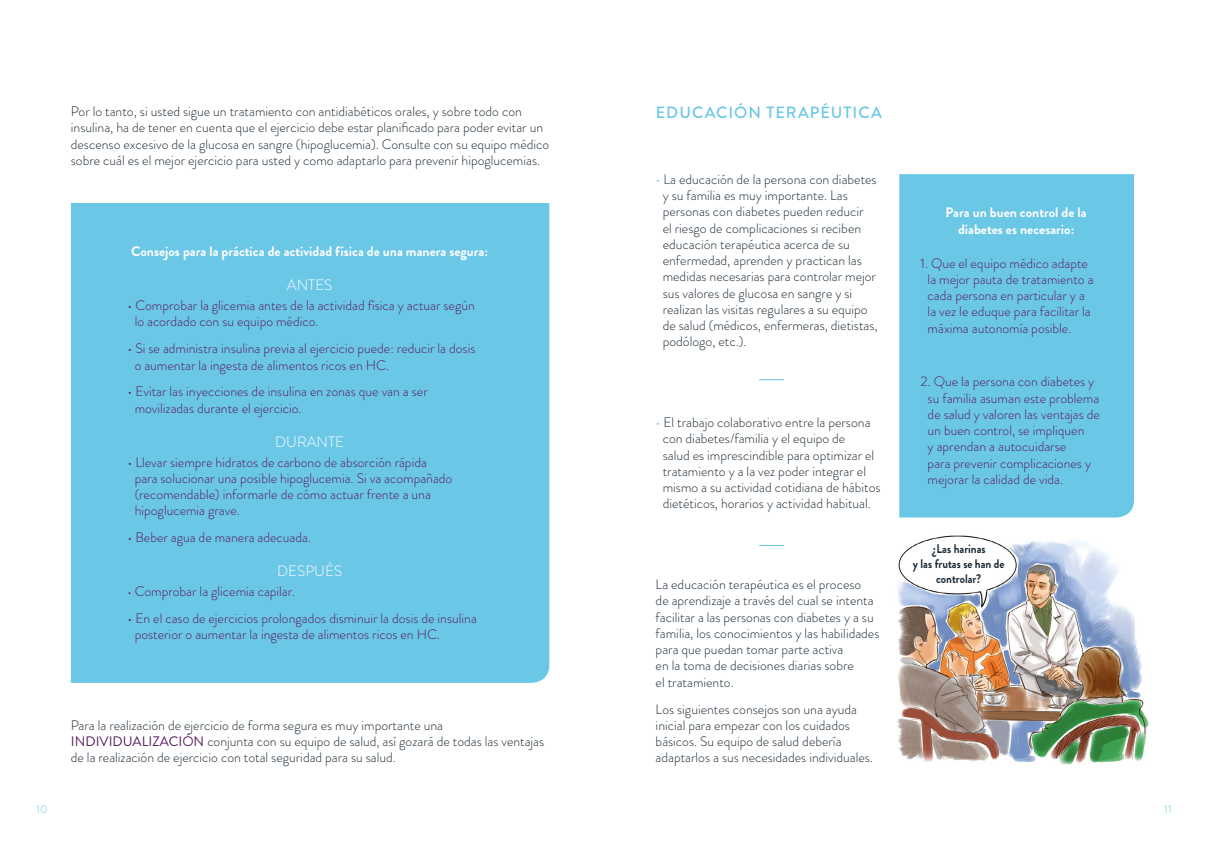
<style>
.page{position:relative;width:1205px;height:851px;background:#fff}
.page>*{position:absolute;margin:0;border:0;box-sizing:border-box;transform-origin:0 0}
.t1{font:500 16.25px "Brandon Grotesque";letter-spacing:.06em;color:#6bc7e6}
.t2{font:300 15px "Brandon Grotesque";color:#fff}
.t3{font:300 13.75px/16.2px "Brandon Grotesque";color:#1d2c37}
.t4{font:300 13.75px/16.2px "Brandon Grotesque";color:#571a5e}
.t5{font:700 13.75px/16.2px "Brandon Grotesque";color:#fff;text-align:center}
.t6{font:700 12.5px/15px "Brandon Grotesque";color:#1d2c37;text-align:center;scale:.9 1}
.t7{font:300 11.25px "Brandon Grotesque";color:#6bc7e6}
.s1{font-size:12.5px}
.s2{font-weight:400;color:#571a5e}
.s3{color:#6bc7e6}
</style>
<div class="page">
<div style="left:71px;top:203px;width:478px;height:479px;background:#6bc7e6"></div>
<img style="left:897px;top:535px;width:252px;height:230px">
<div style="left:899px;top:174px;width:235px;height:343px;background:#6bc7e6"></div>
<svg style="left:759px;top:545px;width:25px;height:1px"></svg>
<svg style="left:759px;top:379px;width:25px;height:1px"></svg>
<p class="t3" style="left:71px;top:103px;width:480px">Por lo tanto, si usted sigue un tratamiento con antidiabéticos orales, y sobre todo con insulina, ha de tener en cuenta que el ejercicio debe estar planificado para poder evitar un descenso excesivo de la glucosa en sangre (hipoglucemia). Consulte con su equipo médico sobre cuál es el mejor ejercicio para usted y como adaptarlo para prevenir hipoglucemias.</p>
<p class="t5" style="left:131px;top:243px;width:358px">Consejos para la práctica de actividad física de una manera segura:</p>
<p class="t2" style="left:287px;top:275px;width:47px">ANTES</p>
<p class="t4" style="left:135px;top:297px;width:342px;text-indent:-7px">• Comprobar la glicemia antes de la actividad física y actuar según lo acordado con su equipo médico.</p>
<p class="t4" style="left:135px;top:340px;width:342px;text-indent:-7px">• Si se administra insulina previa al ejercicio puede: reducir la dosis o aumentar la ingesta de alimentos ricos en HC.</p>
<p class="t4" style="left:135px;top:383px;width:295px;text-indent:-7px">• Evitar las inyecciones de insulina en zonas que van a ser movilizadas durante el ejercicio.</p>
<p class="t2" style="left:275px;top:431px;width:71px">DURANTE</p>
<p class="t4" style="left:135px;top:453px;width:319px;text-indent:-7px">• Llevar siempre hidratos de carbono de absorción rápida para solucionar una posible hipoglucemia. Si va acompañado (recomendable) informarle de cómo actuar frente a una hipoglucemia grave.</p>
<p class="t4" style="left:128px;top:529px;width:185px">• Beber agua de manera adecuada.</p>
<p class="t2" style="left:277px;top:560px;width:67px">DESPUÉS</p>
<p class="t4" style="left:128px;top:583px;width:169px"><span class="s1">•</span> Comprobar la glicemia capilar.</p>
<p class="t4" style="left:135px;top:610px;width:344px;text-indent:-7px">• En el caso de ejercicios prolongados disminuir la dosis de insulina posterior o aumentar la ingesta de alimentos ricos en HC.</p>
<p class="t3" style="left:71px;top:717px;width:475px">Para la realización de ejercicio de forma segura es muy importante una<br><span class="s2">INDIVIDUALIZACIÓN</span> conjunta con su equipo de salud, así gozará de todas las ventajas de la realización de ejercicio con total seguridad para su salud.</p>
<p class="t1" style="left:656px;top:101px;width:227px">EDUCACIÓN TERAPÉUTICA</p>
<p class="t3" style="left:663px;top:171px;width:216px;text-indent:-7px"><span class="s3">•</span> La educación de la persona con diabetes y su familia es muy importante. Las personas con diabetes pueden reducir<br>el riesgo de complicaciones si reciben educación terapéutica acerca de su enfermedad, aprenden y practican las medidas necesarias para controlar mejor sus valores de glucosa en sangre y si realizan las visitas regulares a su equipo de salud (médicos, enfermeras, dietistas, podólogo, etc.).</p>
<p class="t3" style="left:663px;top:414px;width:219px;text-indent:-7px"><span class="s3">•</span> El trabajo colaborativo entre la persona con diabetes/familia y el equipo de<br>salud es imprescindible para optimizar el tratamiento y a la vez poder integrar el mismo a su actividad cotidiana de hábitos dietéticos, horarios y actividad habitual.</p>
<p class="t3" style="left:656px;top:576px;width:225px">La educación terapéutica es el proceso<br>de aprendizaje a través del cual se intenta facilitar a las personas con diabetes y a su familia, los conocimientos y las habilidades para que puedan tomar parte activa<br>en la toma de decisiones diarias sobre<br>el tratamiento.</p>
<p class="t3" style="left:656px;top:700px;width:219px">Los siguientes consejos son una ayuda inicial para empezar con los cuidados básicos. Su equipo de salud debería adaptarlos a sus necesidades individuales.</p>
<p class="t5" style="left:945px;top:205px;width:143px">Para un buen control de la diabetes es necesario:</p>
<p class="t4" style="left:927px;top:255px;width:167px;text-indent:-7px">1. Que el equipo médico adapte la mejor pauta de tratamiento a cada persona en particular y a la vez le eduque para facilitar la máxima autonomía posible.</p>
<p class="t4" style="left:927px;top:373px;width:174px;text-indent:-7px">2. Que la persona con diabetes y su familia asuman este problema de salud y valoren las ventajas de un buen control, se impliquen<br>y aprendan a autocuidarse<br>para prevenir complicaciones y mejorar la calidad de vida.</p>
<p class="t6" style="left:913px;top:541px;width:103px">¿Las harinas<br>y las frutas se han de controlar?</p>
<p class="t7" style="left:37px;top:801px;width:12px">10</p>
<p class="t7" style="left:1164px;top:801px;width:9px">11</p>
</div>
